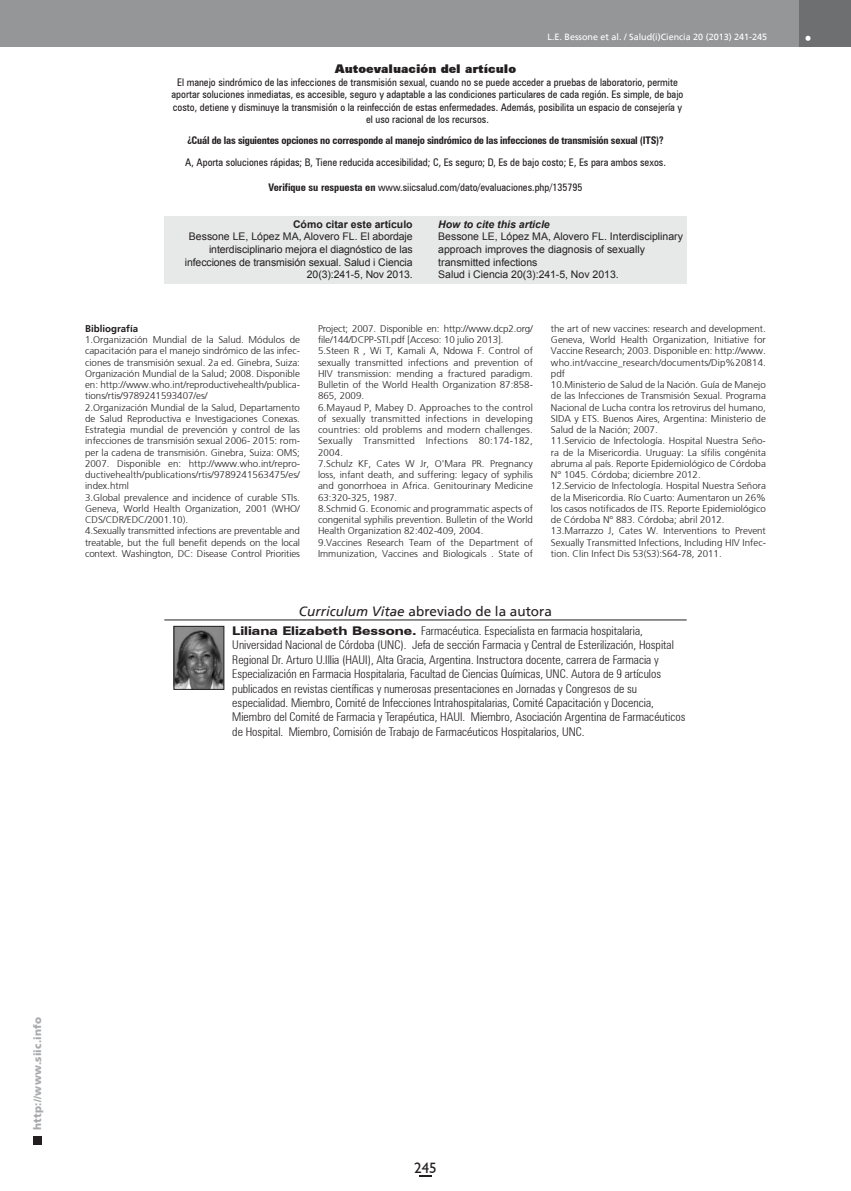
<style>
.page{position:relative;width:851px;height:1191px;background:#fff}
.page>*{position:absolute;margin:0;border:0;box-sizing:border-box;transform-origin:0 0}
.t1{font:15px "Humanist 521 BT";color:#231f20}
.t2{font:13.5px "Frutiger";color:#231f20}
.t3{font:300 condensed 12px/14.4px "Zurich BT";color:#231f20}
.t4{font:900 12px "Zurich BT";color:#231f20}
.t5{font:condensed 10.5px/12.6px "Zurich BT";color:#231f20;text-align:center}
.t6{font:10.5px/12.6px "Arial";color:#231f20;text-align:right}
.t7{font:700 condensed 10.5px "Zurich BT";letter-spacing:-.02em;color:#231f20}
.t8{font:700 10.5px "Arial";color:#231f20}
.t9{font:900 10.5px "Frutiger";letter-spacing:.015em;color:#a7a9ac}
.t10{font:italic 700 10.5px "Arial";color:#231f20}
.t11{font:300 9.75px/11.2px "Frutiger";color:#231f20}
.t12{font:700 9.75px "Frutiger";color:#231f20}
.t13{font:9px "Frutiger";color:#fff}
.s1{font-weight:700}
.s2{font-style:italic}
.s3{font-weight:900;font-stretch:expanded}
</style>
<div class="page">
<div style="left:33px;top:1135px;width:9px;height:9px;background:#231f20"></div>
<div style="left:1px;top:0;width:812px;height:47px;background:#949698"></div>
<div style="left:799px;top:0;width:51px;height:47px;background:#6d6f71"></div>
<svg style="left:805px;top:36px;width:5px;height:5px"></svg>
<svg style="left:419px;top:1175px;width:12px;height:1px"></svg>
<div style="left:164px;top:216px;width:522px;height:67px;background:#e7e8e8"></div>
<img style="left:175px;top:628px;width:47px;height:60px">
<div style="left:173px;top:626px;width:51px;height:64px;border:1px solid #231f20"></div>
<hr style="left:164px;top:619px;width:522px;height:1px;background:#231f20">
<p class="t13" style="left:547px;top:32px;width:221px">L.E. Bessone et al. / Salud(i)Ciencia 20 (2013) 241-245</p>
<p class="t4" style="left:335px;top:61px;width:183px">Autoevaluación del artículo</p>
<p class="t5" style="left:171px;top:75px;width:513px">El manejo sindrómico de las infecciones de transmisión sexual, cuando no se puede acceder a pruebas de laboratorio, permite aportar soluciones inmediatas, es accesible, seguro y adaptable a las condiciones particulares de cada región. Es simple, de bajo costo, detiene y disminuye la transmisión o la reinfección de estas enfermedades. Además, posibilita un espacio de consejería y el uso racional de los recursos.</p>
<p class="t7" style="left:187px;top:134px;width:477px">¿Cuál de las siguientes opciones no corresponde al manejo sindrómico de las infecciones de transmisión sexual (ITS)?</p>
<p class="t5" style="left:185px;top:155px;width:482px">A, Aporta soluciones rápidas; B, Tiene reducida accesibilidad; C, Es seguro; D, Es de bajo costo; E, Es para ambos sexos.</p>
<p class="t5" style="left:268px;top:180px;width:315px"><span class="s1">Verifique su respuesta en</span> www.siicsalud.com/dato/evaluaciones.php/135795</p>
<p class="t8" style="left:293px;top:217px;width:121px">Cómo citar este artículo</p>
<p class="t6" style="left:185px;top:231px;width:229px">Bessone LE, López MA, Alovero FL. El abordaje interdisciplinario mejora el diagnóstico de las infecciones de transmisión sexual. Salud i Ciencia 20(3):241-5, Nov 2013.</p>
<p class="t10" style="left:438px;top:217px;width:113px">How to cite this article</p>
<p class="t6" style="left:438px;top:231px;width:246px;text-align:left">Bessone LE, López MA, Alovero FL. Interdisciplinary approach improves the diagnosis of sexually transmitted infections<br>Salud i Ciencia 20(3):241-5, Nov 2013.</p>
<p class="t12" style="left:85px;top:323px;width:55px">Bibliografía</p>
<p class="t11" style="left:85px;top:334px;width:216px">1.Organización Mundial de la Salud. Módulos de capacitación para el manejo sindrómico de las infec&shy;ciones de transmisión sexual. 2a ed. Ginebra, Suiza:<br>Organización Mundial de la Salud; 2008. Disponible en: http://www.who.int/reproductivehealth/publica&shy;tions/rtis/9789241593407/es/<br>2.Organización Mundial de la Salud, Departamento de Salud Reproductiva e Investigaciones Conexas.<br>Estrategia mundial de prevención y control de las infecciones de transmisión sexual 2006- 2015: rom&shy;per la cadena de transmisión. Ginebra, Suiza: OMS; 2007. Disponible en: http://www.who.int/repro&shy;ductivehealth/publications/rtis/9789241563475/es/ index.html<br>3.Global prevalence and incidence of curable STIs.<br>Geneva, World Health Organization, 2001 (WHO/ CDS/CDR/EDC/2001.10).<br>4.Sexually transmitted infections are preventable and treatable, but the full benefit depends on the local context. Washington, DC: Disease Control Priorities</p>
<p class="t11" style="left:318px;top:323px;width:216px">Project; 2007. Disponible en: http://www.dcp2.org/ file/144/DCPP-STI.pdf [Acceso: 10 julio 2013].<br>5.Steen R , Wi T, Kamali A, Ndowa F. Control of sexually transmitted infections and prevention of HIV transmission: mending a fractured paradigm.<br>Bulletin of the World Health Organization 87:858- 865, 2009.<br>6.Mayaud P, Mabey D. Approaches to the control of sexually transmitted infections in developing countries: old problems and modern challenges.<br>Sexually Transmitted Infections 80:174-182, 2004.<br>7.Schulz KF, Cates W Jr, O'Mara PR. Pregnancy loss, infant death, and suffering: legacy of syphilis and gonorrhoea in Africa. Genitourinary Medicine 63:320-325, 1987.<br>8.Schmid G. Economic and programmatic aspects of congenital syphilis prevention. Bulletin of the World Health Organization 82:402-409, 2004.<br>9.Vaccines Research Team of the Department of Immunization, Vaccines and Biologicals . State of</p>
<p class="t11" style="left:551px;top:323px;width:216px">the art of new vaccines: research and development.<br>Geneva, World Health Organization, Initiative for Vaccine Research; 2003. Disponible en: http://www. who.int/vaccine_research/documents/Dip%20814. pdf<br>10.Ministerio de Salud de la Nación. Guía de Manejo de las Infecciones de Transmisión Sexual. Programa Nacional de Lucha contra los retrovirus del humano, SIDA y ETS. Buenos Aires, Argentina: Ministerio de Salud de la Nación; 2007.<br>11.Servicio de Infectología. Hospital Nuestra Seño&shy;ra de la Misericordia. Uruguay: La sífilis congénita abruma al país. Reporte Epidemiológico de Córdoba N° 1045. Córdoba; diciembre 2012.<br>12.Servicio de Infectología. Hospital Nuestra Señora de la Misericordia. Río Cuarto: Aumentaron un 26% los casos notificados de ITS. Reporte Epidemiológico de Córdoba N° 883. Córdoba; abril 2012.<br>13.Marrazzo J, Cates W. Interventions to Prevent Sexually Transmitted Infections, Including HIV Infec&shy;tion. Clin Infect Dis 53(S3):S64-78, 2011.</p>
<h2 class="t2" style="left:299px;top:603px;width:254px"><span class="s2">Curriculum Vitae</span> abreviado de la autora</h2>
<p class="t3" style="left:232px;top:623px;width:454px"><span class="s3">Liliana Elizabeth Bessone.</span> Farmacéutica. Especialista en farmacia hospitalaria, Universidad Nacional de Córdoba (UNC). Jefa de sección Farmacia y Central de Esterilización, Hospital Regional Dr. Arturo U.Illia (HAUI), Alta Gracia, Argentina. Instructora docente, carrera de Farmacia y Especialización en Farmacia Hospitalaria, Facultad de Ciencias Químicas, UNC. Autora de 9 artículos publicados en revistas científicas y numerosas presentaciones en Jornadas y Congresos de su especialidad. Miembro, Comité de Infecciones Intrahospitalarias, Comité Capacitación y Docencia, Miembro del Comité de Farmacia y Terapéutica, HAUI. Miembro, Asociación Argentina de Farmacéuticos de Hospital. Miembro, Comisión de Trabajo de Farmacéuticos Hospitalarios, UNC.</p>
<p class="t9" style="left:31px;top:1129px;width:114px;rotate:-90deg">http://www.siic.info</p>
<h1 class="t1" style="left:414px;top:1158px;width:24px">245</h1>
</div>
